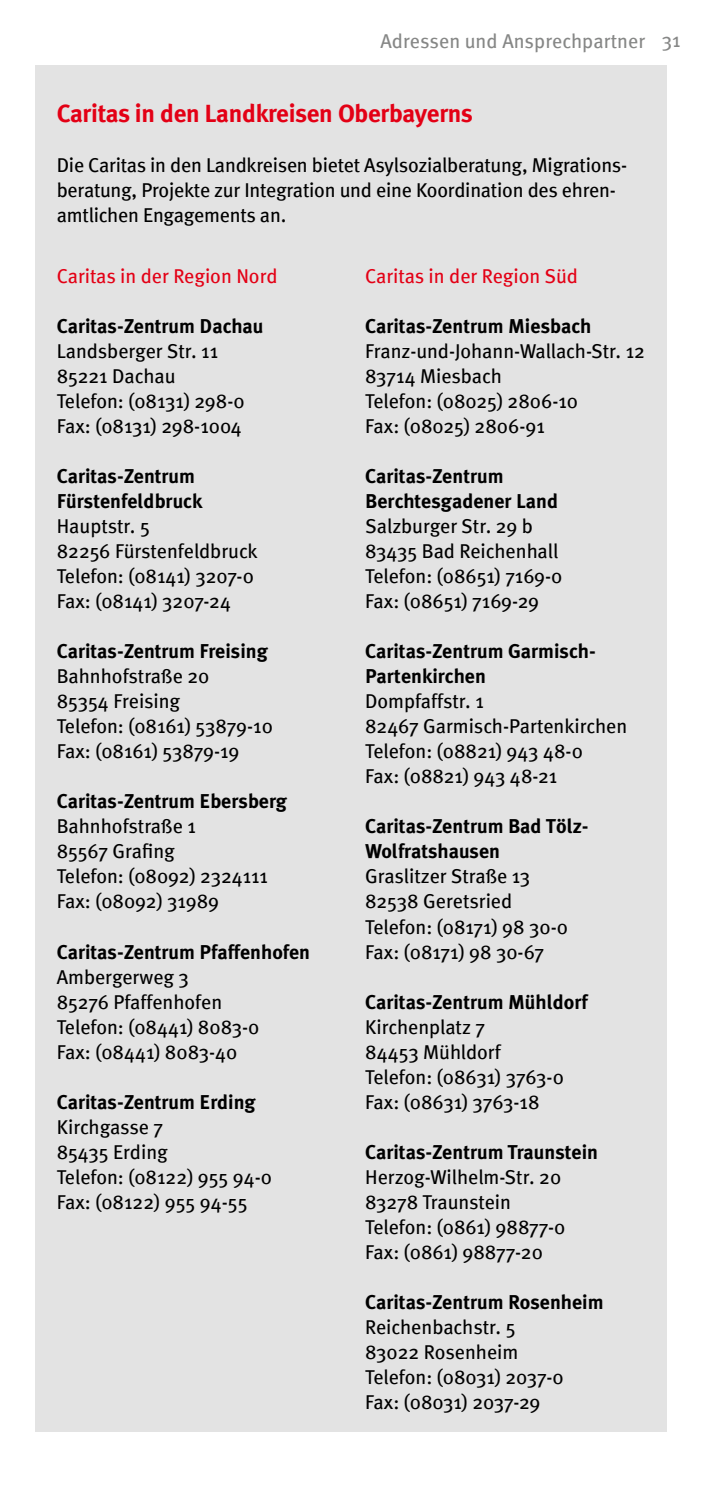
<style>
.page{position:relative;width:702px;height:1489px;background:#fff}
.page>*{position:absolute;margin:0;border:0;box-sizing:border-box;transform-origin:0 0}
.t1{font:700 25px "Meta";letter-spacing:-.01em;color:#e30015}
.t2{font:20px/25px "Meta";letter-spacing:-.005em;color:#000}
.t3{font:700 20px/25px "Meta Plus";color:#000}
.t4{font:20px "Meta";color:#e30015}
.t5{font:20px "Meta";letter-spacing:.005em;color:#868786}
</style>
<div class="page">
<div style="left:35px;top:66px;width:631px;height:1365px;background:#e3e3e3"></div>
<p class="t5" style="left:380px;top:29px;width:302px">Adressen und Ansprechpartner 31</p>
<p class="t1" style="left:57px;top:98px;width:417px">Caritas in den Landkreisen Oberbayerns</p>
<p class="t2" style="left:57px;top:152px;width:572px">Die Caritas in den Landkreisen bietet Asylsozialberatung, Migrations&shy;beratung, Projekte zur Integration und eine Koordination des ehren&shy;amtlichen Engagements an.</p>
<p class="t4" style="left:57px;top:264px;width:222px">Caritas in der Region Nord</p>
<p class="t3" style="left:57px;top:313px;width:208px">Caritas-Zentrum Dachau</p>
<p class="t2" style="left:57px;top:338px;width:189px">Landsberger Str. 11<br>85221 Dachau<br>Telefon: (08131) 298-0<br>Fax: (08131) 298-1004</p>
<p class="t3" style="left:57px;top:463px;width:147px">Caritas-Zentrum<br>Fürstenfeldbruck</p>
<p class="t2" style="left:57px;top:513px;width:202px">Hauptstr. 5<br>82256 Fürstenfeldbruck<br>Telefon: (08141) 3207-0<br>Fax: (08141) 3207-24</p>
<p class="t3" style="left:57px;top:638px;width:212px">Caritas-Zentrum Freising</p>
<p class="t2" style="left:57px;top:663px;width:218px">Bahnhofstraße 20<br>85354 Freising<br>Telefon: (08161) 53879-10<br>Fax: (08161) 53879-19</p>
<p class="t3" style="left:57px;top:788px;width:232px">Caritas-Zentrum Ebersberg</p>
<p class="t2" style="left:57px;top:813px;width:213px">Bahnhofstraße 1<br>85567 Grafing<br>Telefon: (08092) 2324111<br>Fax: (08092) 31989</p>
<p class="t3" style="left:57px;top:938px;width:255px">Caritas-Zentrum Pfaffenhofen</p>
<p class="t2" style="left:57px;top:963px;width:204px">Ambergerweg 3<br>85276 Pfaffenhofen<br>Telefon: (08441) 8083-0<br>Fax: (08441) 8083-40</p>
<p class="t3" style="left:57px;top:1088px;width:200px">Caritas-Zentrum Erding</p>
<p class="t2" style="left:57px;top:1113px;width:217px">Kirchgasse 7<br>85435 Erding<br>Telefon: (08122) 955 94-0<br>Fax: (08122) 955 94-55</p>
<p class="t4" style="left:365px;top:264px;width:214px">Caritas in der Region Süd</p>
<p class="t3" style="left:365px;top:313px;width:228px">Caritas-Zentrum Miesbach</p>
<p class="t2" style="left:365px;top:338px;width:281px">Franz-und-Johann-Wallach-Str. 12<br>83714 Miesbach<br>Telefon: (08025) 2806-10<br>Fax: (08025) 2806-91</p>
<p class="t3" style="left:365px;top:463px;width:194px">Caritas-Zentrum<br>Berchtesgadener Land</p>
<p class="t2" style="left:365px;top:513px;width:199px">Salzburger Str. 29 b<br>83435 Bad Reichenhall<br>Telefon: (08651) 7169-0<br>Fax: (08651) 7169-29</p>
<p class="t3" style="left:365px;top:638px;width:232px">Caritas-Zentrum Garmisch-<br>Partenkirchen</p>
<p class="t2" style="left:365px;top:688px;width:263px">Dompfaffstr. 1<br>82467 Garmisch-Partenkirchen<br>Telefon: (08821) 943 48-0<br>Fax: (08821) 943 48-21</p>
<p class="t3" style="left:365px;top:813px;width:225px">Caritas-Zentrum Bad Tölz-<br>Wolfratshausen</p>
<p class="t2" style="left:365px;top:863px;width:204px">Graslitzer Straße 13<br>82538 Geretsried<br>Telefon: (08171) 98 30-0<br>Fax: (08171) 98 30-67</p>
<p class="t3" style="left:365px;top:988px;width:224px">Caritas-Zentrum Mühldorf</p>
<p class="t2" style="left:365px;top:1013px;width:200px">Kirchenplatz 7<br>84453 Mühldorf<br>Telefon: (08631) 3763-0<br>Fax: (08631) 3763-18</p>
<p class="t3" style="left:365px;top:1138px;width:234px">Caritas-Zentrum Traunstein</p>
<p class="t2" style="left:365px;top:1163px;width:202px">Herzog-Wilhelm-Str. 20<br>83278 Traunstein<br>Telefon: (0861) 98877-0<br>Fax: (0861) 98877-20</p>
<p class="t3" style="left:365px;top:1288px;width:240px">Caritas-Zentrum Rosenheim</p>
<p class="t2" style="left:365px;top:1313px;width:200px">Reichenbachstr. 5<br>83022 Rosenheim<br>Telefon: (08031) 2037-0<br>Fax: (08031) 2037-29</p>
</div>
